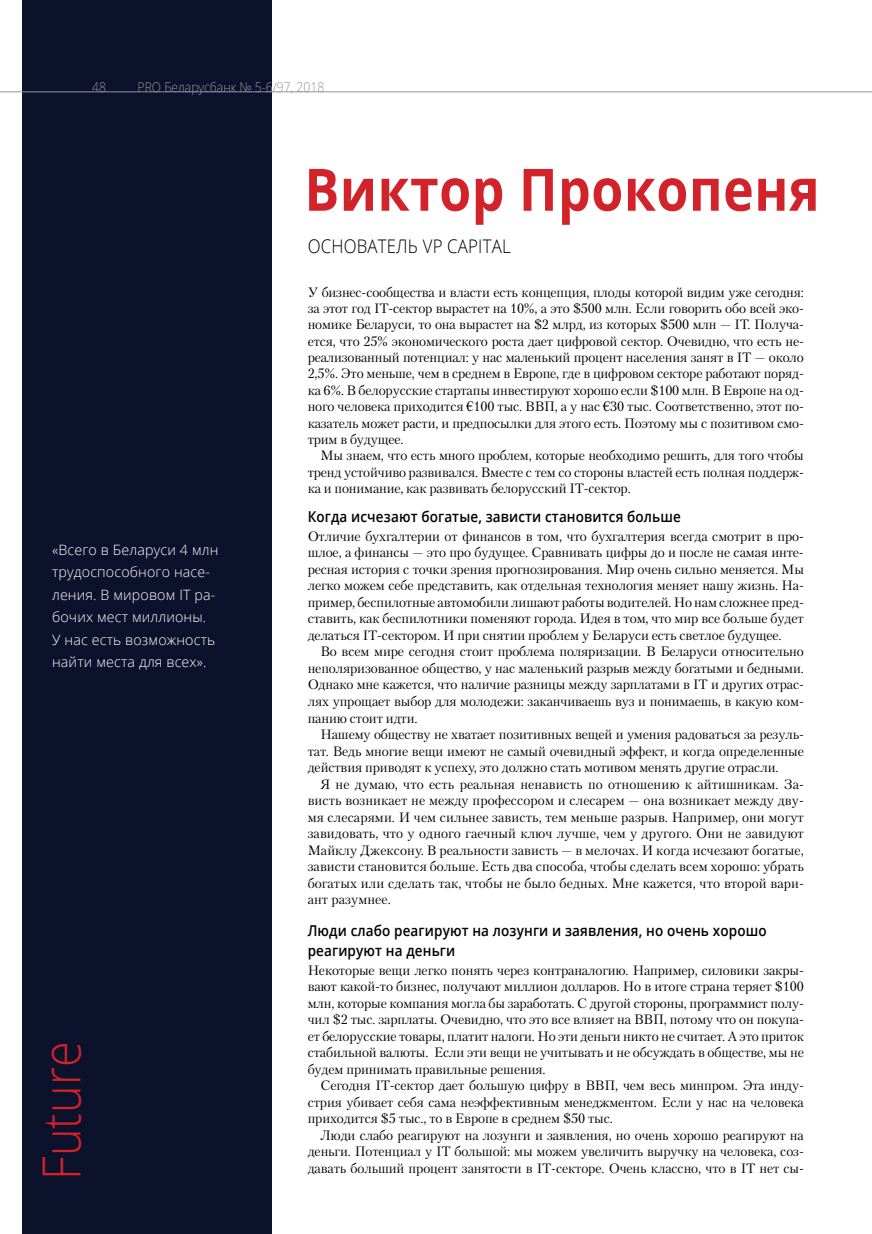
<style>
.page{position:relative;width:872px;height:1234px;background:#fff}
.page>*{position:absolute;margin:0;border:0;box-sizing:border-box;transform-origin:0 0}
.t1{font:700 58.5px "Open Sans";letter-spacing:.01em;color:#d2232a;scale:.88 1}
.t2{font:300 52.5px "Open Sans";color:#d2232a;scale:.89 1}
.t3{font:300 18.75px "Open Sans";letter-spacing:.01em;color:#000;scale:.9 1}
.t4{font:600 15px/19.5px "Open Sans";letter-spacing:.01em;color:#000;scale:.9 1}
.t5{font:300 14.25px/22.5px "Open Sans";letter-spacing:.01em;color:#fff}
.t6{font:13.5px "Petersburg C";letter-spacing:-.01em;color:#000}
.t7{font:300 13.5px "Open Sans";color:#939598;scale:.9 1}
.s1{font-family:"Times New Roman";font-size:14.25px}
</style>
<div class="page">
<div style="left:22px;top:0;width:250px;height:1233px;background:#0c122c"></div>
<hr style="left:0;top:92px;width:872px;height:1px;background:#939598">
<p class="t7" style="left:92px;top:77px;width:17px">48</p>
<p class="t7" style="left:138px;top:77px;width:209px">PRO Беларусбанк № 5-6/97, 2018</p>
<p class="t1" style="left:304px;top:148px;width:587px">Виктор Прокопеня</p>
<p class="t5" style="left:52px;top:537px;width:168px">«Всего в Беларуси 4 млн трудоспособного насе&shy;ления. В мировом IT ра&shy;бочих мест миллионы.<br>У нас есть возможность найти места для всех».</p>
<p class="t2" style="left:26px;top:1179px;width:157px;rotate:-90deg">Future</p>
<p class="t3" style="left:308px;top:233px;width:178px">основатель VP Capita</p>
<p class="t3" style="left:502px;top:233px;width:11px">l</p>
<p class="t6" style="left:308px;top:284px;width:498px">У бизнес-сообщества и власти есть концепция, плоды которой видим уже сегодня:</p>
<p class="t6" style="left:308px;top:300px;width:498px">за этот год IT-сектор вырастет на 10%, а это $500 млн. Если говорить обо всей эко-</p>
<p class="t6" style="left:308px;top:316px;width:498px">номике Беларуси, то она вырастет на $2 млрд, из которых $500 млн — IT. Получа-</p>
<p class="t6" style="left:308px;top:333px;width:498px">ется, что 25% экономического роста дает цифровой сектор. Очевидно, что есть не-</p>
<p class="t6" style="left:308px;top:349px;width:498px">реализованный потенциал: у нас маленький процент населения занят в IT — около</p>
<p class="t6" style="left:308px;top:365px;width:498px">2,5%. Это меньше, чем в среднем в Европе, где в цифровом секторе работают поряд-</p>
<p class="t6" style="left:308px;top:382px;width:497px">ка 6%. В белорусские стартапы инвестируют хорошо если $100 млн. В Европе на од-</p>
<p class="t6" style="left:308px;top:398px;width:498px">ного человека приходится <span class="s1">€</span>100 тыс. ВВП, а у нас <span class="s1">€</span>30 тыс. Соответственно, этот по-</p>
<p class="t6" style="left:308px;top:414px;width:498px">казатель может расти, и предпосылки для этого есть. Поэтому мы с позитивом смо-</p>
<p class="t6" style="left:308px;top:431px;width:97px">трим в будущее.</p>
<p class="t6" style="left:320px;top:447px;width:485px">Мы знаем, что есть много проблем, которые необходимо решить, для того чтобы</p>
<p class="t6" style="left:308px;top:464px;width:498px">тренд устойчиво развивался. Вместе с тем со стороны властей есть полная поддерж-</p>
<p class="t6" style="left:308px;top:480px;width:325px">ка и понимание, как развивать белорусский IT-сектор.</p>
<p class="t4" style="left:308px;top:506px;width:416px">Когда исчезают богатые, зависти становится больше</p>
<p class="t6" style="left:308px;top:528px;width:498px">Отличие бухгалтерии от финансов в том, что бухгалтерия всегда смотрит в про-</p>
<p class="t6" style="left:308px;top:544px;width:497px">шлое, а финансы — это про будущее. Сравнивать цифры до и после не самая инте-</p>
<p class="t6" style="left:308px;top:561px;width:498px">ресная история с точки зрения прогнозирования. Мир очень сильно меняется. Мы</p>
<p class="t6" style="left:308px;top:577px;width:498px">легко можем себе представить, как отдельная технология меняет нашу жизнь. На-</p>
<p class="t6" style="left:308px;top:594px;width:498px">пример, беспилотные автомобили лишают работы водителей. Но нам сложнее пред-</p>
<p class="t6" style="left:308px;top:610px;width:498px">ставить, как беспилотники поменяют города. Идея в том, что мир все больше будет</p>
<p class="t6" style="left:308px;top:627px;width:475px">делаться IT-сектором. И при снятии проблем у Беларуси есть светлое будущее.</p>
<p class="t6" style="left:320px;top:643px;width:485px">Во всем мире сегодня стоит проблема поляризации. В Беларуси относительно</p>
<p class="t6" style="left:308px;top:660px;width:498px">неполяризованное общество, у нас маленький разрыв между богатыми и бедными.</p>
<p class="t6" style="left:308px;top:676px;width:498px">Однако мне кажется, что наличие разницы между зарплатами в IT и других отрас-</p>
<p class="t6" style="left:308px;top:693px;width:498px">лях упрощает выбор для молодежи: заканчиваешь вуз и понимаешь, в какую ком-</p>
<p class="t6" style="left:308px;top:709px;width:111px">панию стоит идти.</p>
<p class="t6" style="left:320px;top:726px;width:485px">Нашему обществу не хватает позитивных вещей и умения радоваться за резуль-</p>
<p class="t6" style="left:308px;top:742px;width:498px">тат. Ведь многие вещи имеют не самый очевидный эффект, и когда определенные</p>
<p class="t6" style="left:308px;top:759px;width:472px">действия приводят к успеху, это должно стать мотивом менять другие отрасли.</p>
<p class="t6" style="left:320px;top:775px;width:485px">Я не думаю, что есть реальная ненависть по отношению к айтишникам. За-</p>
<p class="t6" style="left:308px;top:792px;width:498px">висть возникает не между профессором и слесарем — она возникает между дву-</p>
<p class="t6" style="left:308px;top:808px;width:498px">мя слесарями. И чем сильнее зависть, тем меньше разрыв. Например, они могут</p>
<p class="t6" style="left:308px;top:825px;width:498px">завидовать, что у одного гаечный ключ лучше, чем у другого. Они не завидуют</p>
<p class="t6" style="left:308px;top:841px;width:498px">Майклу Джексону. В реальности зависть — в мелочах. И когда исчезают богатые,</p>
<p class="t6" style="left:308px;top:858px;width:498px">зависти становится больше. Есть два способа, чтобы сделать всем хорошо: убрать</p>
<p class="t6" style="left:308px;top:874px;width:498px">богатых или сделать так, чтобы не было бедных. Мне кажется, что второй вари-</p>
<p class="t6" style="left:308px;top:891px;width:85px">ант разумнее.</p>
<p class="t4" style="left:308px;top:920px;width:511px">Люди слабо реагируют на лозунги и заявления, но очень хорошо реагируют на деньги</p>
<p class="t6" style="left:308px;top:961px;width:498px">Некоторые вещи легко понять через контраналогию. Например, силовики закры-</p>
<p class="t6" style="left:308px;top:978px;width:498px">вают какой-то бизнес, получают миллион долларов. Но в итоге страна теряет $100</p>
<p class="t6" style="left:308px;top:994px;width:498px">млн, которые компания могла бы заработать. С другой стороны, программист полу-</p>
<p class="t6" style="left:308px;top:1011px;width:498px">чил $2 тыс. зарплаты. Очевидно, что это все влияет на ВВП, потому что он покупа-</p>
<p class="t6" style="left:308px;top:1027px;width:498px">ет белорусские товары, платит налоги. Но эти деньги никто не считает. А это приток</p>
<p class="t6" style="left:308px;top:1044px;width:498px">стабильной валюты. Если эти вещи не учитывать и не обсуждать в обществе, мы не</p>
<p class="t6" style="left:308px;top:1060px;width:239px">будем принимать правильные решения.</p>
<p class="t6" style="left:320px;top:1077px;width:485px">Сегодня IT-сектор дает большую цифру в ВВП, чем весь минпром. Эта инду-</p>
<p class="t6" style="left:308px;top:1093px;width:498px">стрия убивает себя сама неэффективным менеджментом. Если у нас на человека</p>
<p class="t6" style="left:308px;top:1110px;width:307px">приходится $5 тыс., то в Европе в среднем $50 тыс.</p>
<p class="t6" style="left:320px;top:1126px;width:485px">Люди слабо реагируют на лозунги и заявления, но очень хорошо реагируют на</p>
<p class="t6" style="left:308px;top:1143px;width:498px">деньги. Потенциал у IT большой: мы можем увеличить выручку на человека, соз-</p>
<p class="t6" style="left:308px;top:1159px;width:498px">давать больший процент занятости в IT-секторе. Очень классно, что в IT нет сы-</p>
</div>
